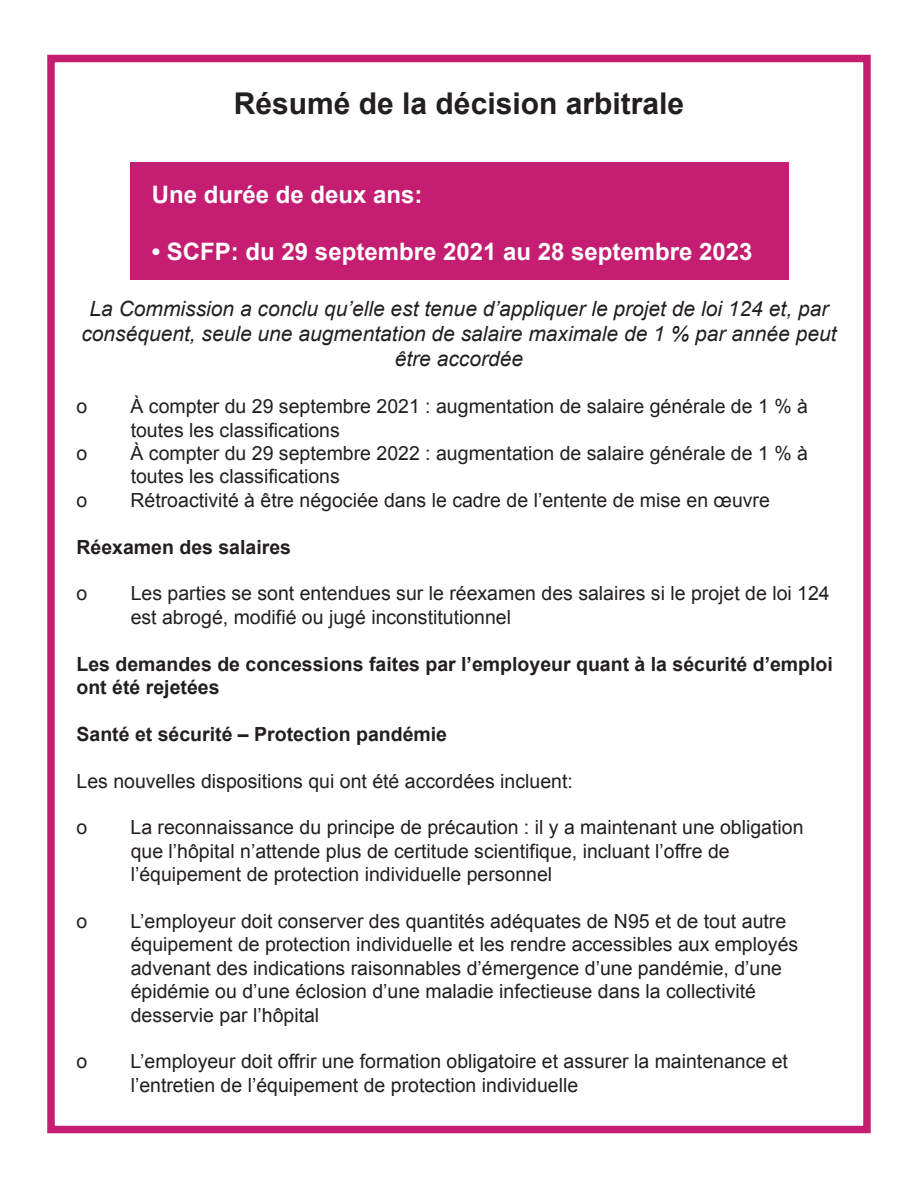
<style>
.page{position:relative;width:918px;height:1188px;background:#fff}
.page>*{position:absolute;margin:0;border:0;box-sizing:border-box;transform-origin:0 0}
.t1{font:700 30px "Arial";color:#231f20}
.t2{font:700 24px "Arial";color:#fff}
.t3{font:italic 21px/25.2px "Arial";color:#231f20;text-align:center}
.t4{font:19.5px/23.4px "Arial";color:#231f20}
.t5{font:700 19.5px/23.4px "Arial";color:#231f20}
</style>
<div class="page">
<div style="left:47px;top:55px;width:824px;height:1078px;border:8px solid #c51d71"></div>
<div style="left:130px;top:162px;width:658px;height:118px;background:#c51d71"></div>
<h1 class="t1" style="left:234px;top:84px;width:452px">Résumé de la décision arbitrale</h1>
<p class="t2" style="left:152px;top:178px;width:272px">Une durée de deux ans:</p>
<p class="t2" style="left:152px;top:236px;width:602px">• SCFP: du 29 septembre 2021 au 28 septembre 2023</p>
<p class="t3" style="left:81px;top:296px;width:757px">La Commission a conclu qu’elle est tenue d’appliquer le projet de loi 124 et, par conséquent, seule une augmentation de salaire maximale de 1 % par année peut être accordée</p>
<p class="t4" style="left:76px;top:395px;width:12px">o</p>
<p class="t4" style="left:130px;top:395px;width:679px">À compter du 29 septembre 2021 : augmentation de salaire générale de 1 % à toutes les classifications</p>
<p class="t4" style="left:76px;top:442px;width:12px">o</p>
<p class="t4" style="left:130px;top:442px;width:679px">À compter du 29 septembre 2022 : augmentation de salaire générale de 1 % à toutes les classifications</p>
<p class="t4" style="left:76px;top:489px;width:12px">o</p>
<p class="t4" style="left:130px;top:489px;width:641px">Rétroactivité à être négociée dans le cadre de l’entente de mise en œuvre</p>
<p class="t5" style="left:76px;top:536px;width:216px">Réexamen des salaires</p>
<p class="t4" style="left:76px;top:582px;width:12px">o</p>
<p class="t4" style="left:131px;top:582px;width:701px">Les parties se sont entendues sur le réexamen des salaires si le projet de loi 124 est abrogé, modifié ou jugé inconstitutionnel</p>
<p class="t5" style="left:76px;top:653px;width:758px">Les demandes de concessions faites par l’employeur quant à la sécurité d’emploi ont été rejetées</p>
<p class="t5" style="left:76px;top:723px;width:372px">Santé et sécurité – Protection pandémie</p>
<p class="t4" style="left:76px;top:769px;width:498px">Les nouvelles dispositions qui ont été accordées incluent:</p>
<p class="t4" style="left:76px;top:816px;width:12px">o</p>
<p class="t4" style="left:130px;top:816px;width:675px">La reconnaissance du principe de précaution : il y a maintenant une obligation que l’hôpital n’attende plus de certitude scientifique, incluant l’offre de l’équipement de protection individuelle personnel</p>
<p class="t4" style="left:76px;top:910px;width:12px">o</p>
<p class="t4" style="left:130px;top:910px;width:669px">L’employeur doit conserver des quantités adéquates de N95 et de tout autre équipement de protection individuelle et les rendre accessibles aux employés advenant des indications raisonnables d’émergence d’une pandémie, d’une épidémie ou d’une éclosion d’une maladie infectieuse dans la collectivité desservie par l’hôpital</p>
<p class="t4" style="left:76px;top:1050px;width:12px">o</p>
<p class="t4" style="left:130px;top:1050px;width:659px">L’employeur doit offrir une formation obligatoire et assurer la maintenance et l’entretien de l’équipement de protection individuelle</p>
</div>
